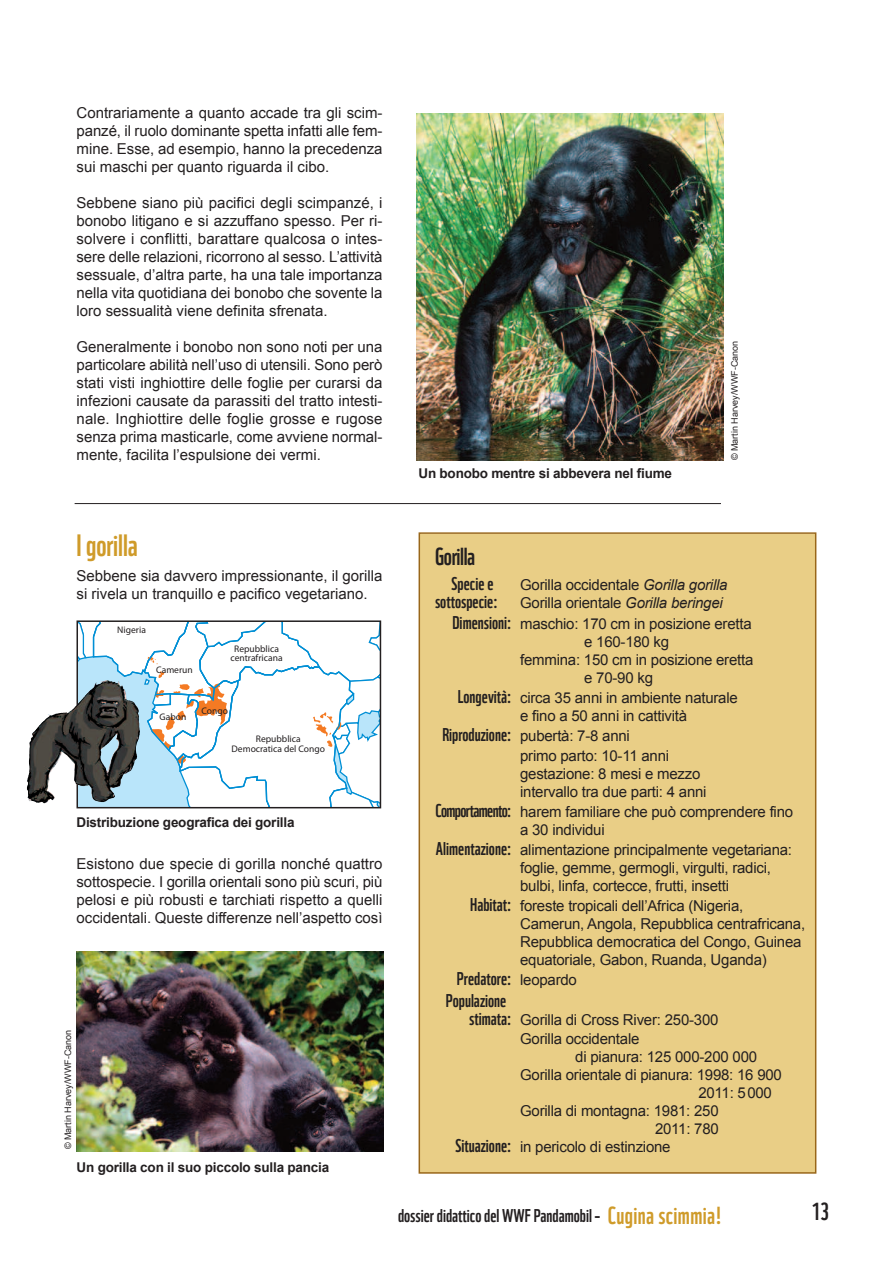
<style>
.page{position:relative;width:893px;height:1263px;background:#fff}
.page>*{position:absolute;margin:0;border:0;box-sizing:border-box;transform-origin:0 0}
.t1{font:30px "WWF";color:#cf9b2a}
.t2{font:24px "WWF";letter-spacing:-.015em;color:#231f20}
.t3{font:18px/21.6px "WWF";color:#231f20}
.t4{font:15px/18px "Arial";letter-spacing:-.015em;color:#231f20}
.t5{font:700 13.5px "Arial";letter-spacing:-.015em;color:#231f20}
.t6{font:9.6px/9.6px "Myriad Pro";color:#231f20;text-align:center}
.t7{font:9px "Arial";color:#231f20}
.s1{font-style:italic}
.s2{font-family:"WWF";font-size:18px}
.s3{font-family:"Arial";font-size:15px}
.s4{font-size:24px;color:#cf9b2a}
</style>
<div class="page">
<img style="left:417px;top:113px;width:306px;height:348px">
<div style="left:420px;top:534px;width:395px;height:638px;background:#e9ce86"></div>
<div style="left:419px;top:532px;width:397px;height:642px;border:2px solid #99671a"></div>
<svg style="left:80px;top:623px;width:298px;height:182px"></svg>
<div style="left:77px;top:620px;width:304px;height:188px;border:2px solid #231f20"></div>
<hr style="left:75px;top:503px;width:646px;height:1px;background:#231f20">
<img style="left:77px;top:951px;width:306px;height:200px">
<img style="left:58px;top:681px;width:82px;height:121px">
<p class="t4" style="left:77px;top:104px;width:307px;text-align:justify">Contrariamente a quanto accade tra gli scim&shy;panzé, il ruolo dominante spetta infatti alle fem&shy;mine. Esse, ad esempio, hanno la precedenza sui maschi per quanto riguarda il cibo.</p>
<p class="t4" style="left:77px;top:194px;width:307px;text-align:justify">Sebbene siano più pacifici degli scimpanzé, i bonobo litigano e si azzuffano spesso. Per ri&shy;solvere i conflitti, barattare qualcosa o intes&shy;sere delle relazioni, ricorrono al sesso. L’attività sessuale, d’altra parte, ha una tale importanza nella vita quotidiana dei bonobo che sovente la loro sessualità viene definita sfrenata.</p>
<p class="t4" style="left:77px;top:338px;width:307px;text-align:justify">Generalmente i bonobo non sono noti per una particolare abilità nell’uso di utensili. Sono però stati visti inghiottire delle foglie per curarsi da infezioni causate da parassiti del tratto intesti&shy;nale. Inghiottire delle foglie grosse e rugose senza prima masticarle, come avviene normal&shy;mente, facilita l’espulsione dei vermi.</p>
<p class="t5" style="left:418px;top:466px;width:255px">Un bonobo mentre si abbevera nel fiume</p>
<p class="t7" style="left:730px;top:460px;width:121px;rotate:-90deg">© Martin Harvey/WWF-Canon</p>
<h1 class="t1" style="left:77px;top:534px;width:63px">Igorilla</h1>
<p class="t4" style="left:77px;top:567px;width:307px">Sebbene sia davvero impressionante, il gorilla si rivela un tranquillo e pacifico vegetariano.</p>
<p class="t6" style="left:117px;top:625px;width:30px">Nigeria</p>
<p class="t6" style="left:156px;top:665px;width:38px">Camerun</p>
<p class="t6" style="left:231px;top:645px;width:54px">Repubblica centrafricana</p>
<p class="t6" style="left:160px;top:713px;width:28px">Gabon</p>
<p class="t6" style="left:202px;top:707px;width:28px">Congo</p>
<p class="t6" style="left:232px;top:735px;width:95px">Repubblica<br>Democratica del Congo</p>
<p class="t5" style="left:77px;top:814px;width:219px">Distribuzione geografica dei gorilla</p>
<p class="t4" style="left:77px;top:855px;width:307px;text-align:justify">Esistono due specie di gorilla nonché quattro sottospecie. I gorilla orientali sono più scuri, più pelosi e più robusti e tarchiati rispetto a quelli occidentali. Queste differenze nell’aspetto così</p>
<p class="t7" style="left:63px;top:1149px;width:121px;rotate:-90deg">© Martin Harvey/WWF-Canon</p>
<p class="t5" style="left:77px;top:1160px;width:254px">Un gorilla con il suo piccolo sulla pancia</p>
<h2 class="t2" style="left:435px;top:548px;width:42px">Gorilla</h2>
<p class="t3" style="left:451px;top:574px;width:44px">Speciee</p>
<p class="t4" style="left:435px;top:575px;width:294px;text-indent:85px">Gorilla occidentale <span class="s1">Gorilla gorilla </span><span class="s2">sottospecie:</span> Gorilla orientale <span class="s1">Gorilla beringei</span></p>
<p class="t4" style="left:452px;top:615px;width:301px"><span class="s2">Dimensioni:</span> maschio: 170 cm in posizione eretta</p>
<p class="t4" style="left:584px;top:633px;width:87px">e 160-180 kg</p>
<p class="t4" style="left:520px;top:651px;width:235px">femmina: 150 cm in posizione eretta</p>
<p class="t4" style="left:584px;top:669px;width:70px">e 70-90 kg</p>
<p class="t4" style="left:520px;top:689px;width:219px;text-indent:-62px"><span class="s2">Longevità:</span> circa 35 anni in ambiente naturale e fino a 50 anni in cattività</p>
<p class="t4" style="left:520px;top:726px;width:151px;line-height:19.5px;text-indent:-78px"><span class="s2">Riproduzione:</span> pubertà: 7-8 anni primo parto: 10-11 anni</p>
<p class="t4" style="left:520px;top:765px;width:188px">gestazione: 8 mesi e mezzo intervallo tra due parti: 4 anni</p>
<p class="t4" style="left:520px;top:803px;width:275px;text-indent:-85px"><span class="s2">Comportamento:</span> harem familiare che può comprendere fino a 30 individui</p>
<p class="t4" style="left:520px;top:841px;width:274px;text-indent:-84px"><span class="s2">Alimentazione:</span> alimentazione principalmente vegetariana: foglie, gemme, germogli, virgulti, radici, bulbi, linfa, cortecce, frutti, insetti</p>
<p class="t4" style="left:520px;top:897px;width:287px;text-indent:-50px"><span class="s2">Habitat:</span> foreste tropicali dell’Africa (Nigeria, Camerun, Angola, Repubblica centrafricana, Repubblica democratica del Congo, Guinea equatoriale, Gabon, Ruanda, Uganda)</p>
<p class="t3" style="left:446px;top:969px;width:133px;text-indent:11px">Predatore: <span class="s3">leopardo<br></span>Populazione</p>
<p class="t4" style="left:520px;top:1010px;width:200px;line-height:19.5px;text-indent:-51px"><span class="s2">stimata:</span> Gorilla di Cross River: 250-300<br>Gorilla occidentale</p>
<p class="t4" style="left:575px;top:1048px;width:183px">di pianura: 125 000-200 000</p>
<p class="t4" style="left:520px;top:1066px;width:263px">Gorilla orientale di pianura: 1998: 16 900</p>
<p class="t4" style="left:698px;top:1084px;width:75px">2011: 5000</p>
<p class="t4" style="left:520px;top:1102px;width:200px">Gorilla di montagna: 1981: 250</p>
<p class="t4" style="left:655px;top:1120px;width:65px">2011: 780</p>
<p class="t4" style="left:455px;top:1138px;width:217px"><span class="s2">Situazione:</span> in pericolo di estinzione</p>
<p class="t3" style="left:398px;top:1206px;width:326px">dossierdidatticodelWWFPandamobil – <span class="s4">Cugina scimmia!</span></p>
<h2 class="t2" style="left:811px;top:1203px;width:19px">13</h2>
</div>
